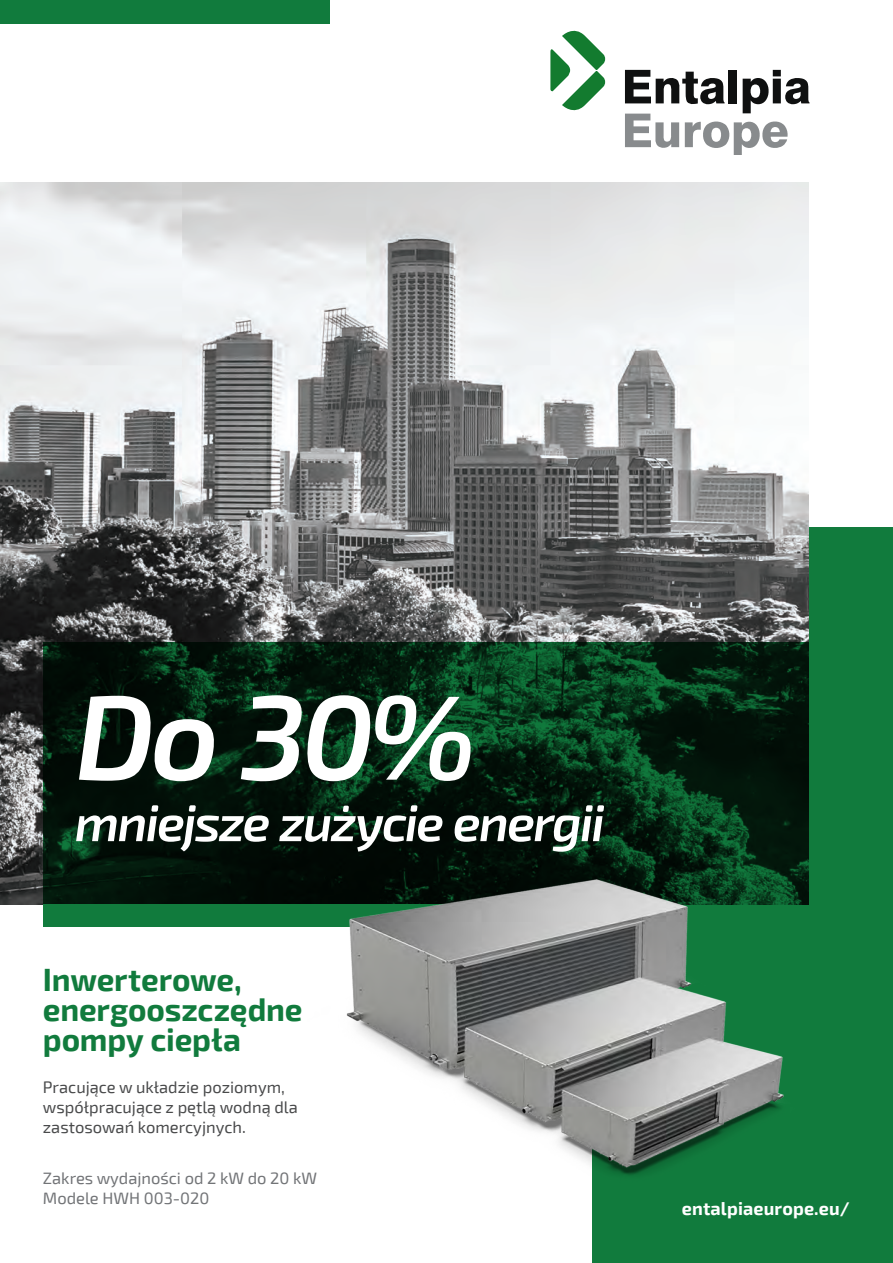
<style>
.page{position:relative;width:893px;height:1263px;background:#fff}
.page>*{position:absolute;margin:0;border:0;box-sizing:border-box;transform-origin:0 0}
.t1{font:italic 600 120px "Exo 2";color:#fff}
.t2{font:italic 600 51px "Exo 2";letter-spacing:-.04em;color:#fff}
.t3{font:700 31.5px "Exo 2";letter-spacing:-.005em;color:#117b3d}
.t4{font:700 18px "Exo 2";letter-spacing:.01em;color:#fff}
.t5{font:16.5px/19.8px "Exo 2";color:#494a4b}
.t6{font:16.5px "Exo 2";color:#727477}
</style>
<div class="page">
<div style="left:592px;top:527px;width:301px;height:736px;background:#117b3d"></div>
<div style="left:0;top:0;width:330px;height:23px;background:#117b3d"></div>
<img style="left:0;top:183px;width:808px;height:721px">
<svg style="left:44px;top:642px;width:765px;height:262px;background:#042110"></svg>
<div style="left:43px;top:904px;width:549px;height:23px;background:#117b3d"></div>
<img style="left:297px;top:738px;width:512px;height:438px">
<svg style="left:550px;top:30px;width:56px;height:81px"></svg>
<svg style="left:625px;top:69px;width:184px;height:86px"></svg>
<p class="t1" style="left:75px;top:666px;width:403px">Do 30%</p>
<p class="t2" style="left:75px;top:793px;width:531px">mniejsze zużycie energii</p>
<p class="t3" style="left:43px;top:961px;width:200px">Inwerterowe,</p>
<p class="t3" style="left:43px;top:991px;width:261px">energooszczędne</p>
<p class="t3" style="left:43px;top:1021px;width:200px">pompy ciepła</p>
<p class="t5" style="left:43px;top:1077px;width:256px">Pracujące w układzie poziomym, współpracujące z pętlą wodną dla zastosowań komercyjnych.</p>
<p class="t6" style="left:43px;top:1169px;width:276px">Zakres wydajności od 2 kW do 20 kW</p>
<p class="t6" style="left:43px;top:1189px;width:168px">Modele HWH 003-020</p>
<p class="t4" style="left:682px;top:1198px;width:170px">entalpiaeurope.eu/</p>
</div>
